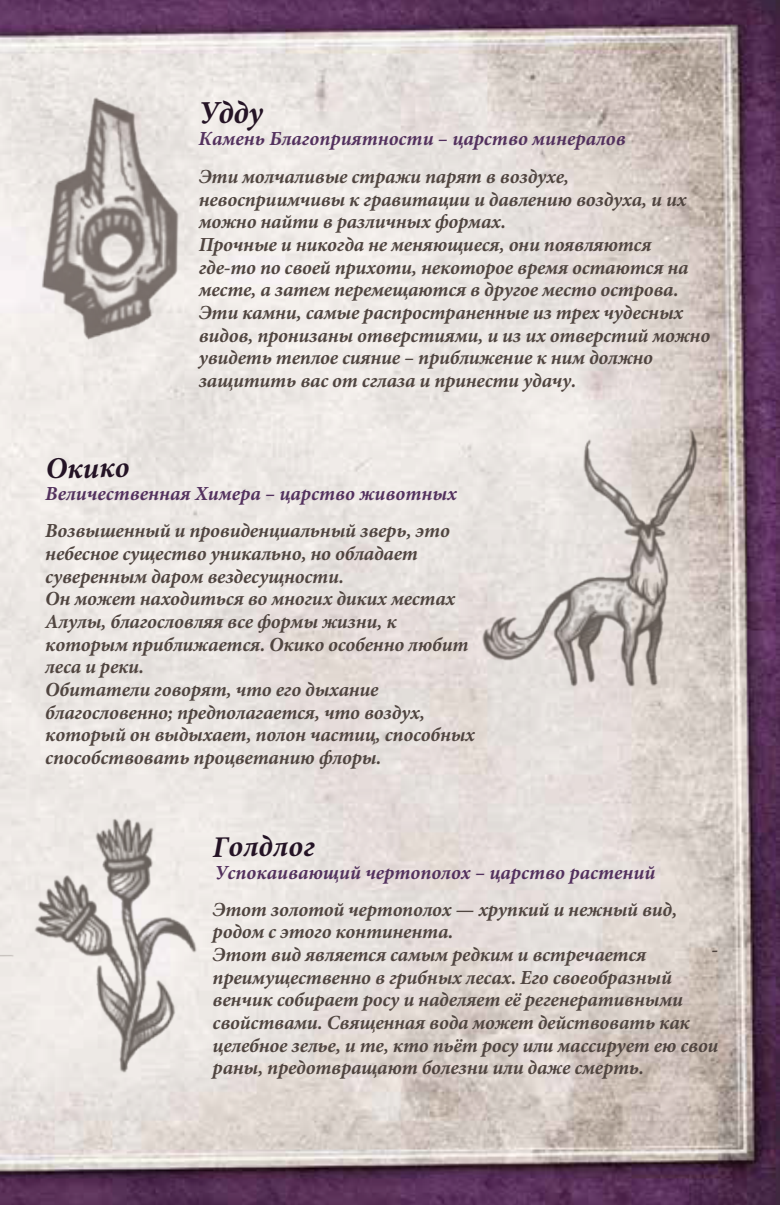
<style>
.page{position:relative;width:780px;height:1205px;background:#fff}
.page>*{position:absolute;margin:0;border:0;box-sizing:border-box;transform-origin:0 0}
.t1{font:italic 700 32px "Minion Pro";color:#241325}
.t2{font:italic 700 30px "Minion Pro";color:#241325}
.t3{font:italic 700 20px/22.8px "Minion Pro";letter-spacing:-.01em;color:#504540}
.t4{font:italic 700 20px "Minion Pro";color:#53315e}
</style>
<div class="page">
<img style="left:0;top:0;width:780px;height:1205px">
<img style="left:409px;top:411px;width:313px;height:325px">
<img style="left:2px;top:66px;width:206px;height:296px">
<img style="left:0;top:780px;width:259px;height:329px">
<div style="left:0;top:815px;width:40px;height:183px;background:#efeae7"></div>
<h2 class="t2" style="left:45px;top:447px;width:85px;rotate:-1deg">Окико</h2>
<h1 class="t1" style="left:198px;top:90px;width:66px;rotate:-1deg">Удду</h1>
<p class="t4" style="left:199px;top:125px;width:428px">Камень Благоприятности – царство минералов</p>
<p class="t3" style="left:199px;top:165px;width:513px">Эти молчаливые стражи парят в воздухе, невосприимчивы к гравитации и давлению воздуха, и их можно найти в различных формах.<br>Прочные и никогда не меняющиеся, они появляются где-то по своей прихоти, некоторое время остаются на месте, а затем перемещаются в другое место острова.<br>Эти камни, самые распространенные из трех чудесных видов, пронизаны отверстиями, и из их отверстий можно увидеть теплое сияние – приближение к ним должно защитить вас от сглаза и принести удачу.</p>
<p class="t4" style="left:45px;top:480px;width:413px">Величественная Химера – царство животных</p>
<p class="t3" style="left:45px;top:519px;width:431px">Возвышенный и провиденциальный зверь, это небесное существо уникально, но обладает суверенным даром вездесущности.<br>Он может находиться во многих диких местах Алулы, благословляя все формы жизни, к которым приближается. Окико особенно любит леса и реки.<br>Обитатели говорят, что его дыхание благословенно; предполагается, что воздух, который он выдыхает, полон частиц, способных способствовать процветанию флоры.</p>
<h2 class="t2" style="left:212px;top:826px;width:104px;rotate:-1deg">Голдлог</h2>
<p class="t4" style="left:215px;top:858px;width:442px">Успокаивающий чертополох – царство растений</p>
<p class="t3" style="left:213px;top:897px;width:507px">Этот золотой чертополох — хрупкий и нежный вид, родом с этого континента.<br>Этот вид является самым редким и встречается преимущественно в грибных лесах. Его своеобразный венчик собирает росу и наделяет её регенеративными свойствами. Священная вода может действовать как целебное зелье, и те, кто пьёт росу или массирует ею свои раны, предотвращают болезни или даже смерть.</p>
</div>
